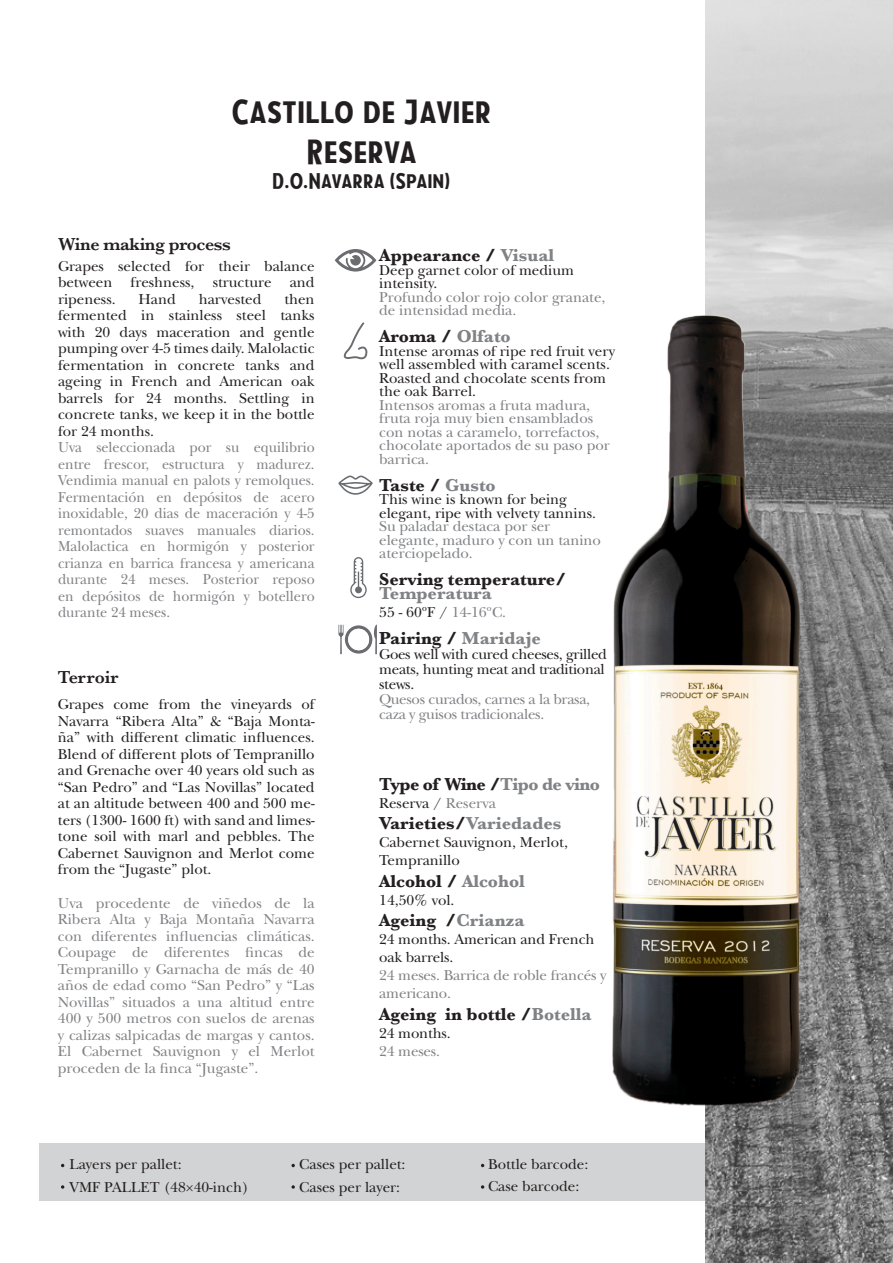
<style>
.page{position:relative;width:893px;height:1263px;background:#fff}
.page>*{position:absolute;margin:0;border:0;box-sizing:border-box;transform-origin:0 0}
.t1{font:33px "Taberna Sans";color:#231f20}
.t2{font:21px "Taberna Sans";color:#231f20}
.t3{font:700 18px/13.5px "Baskerville";color:#231f20}
.t4{font:700 18px "Baskerville";letter-spacing:-.03em;color:#231f20}
.t5{font:600 18px "Baskerville";letter-spacing:-.02em;color:#231f20}
.t6{font:600 18px "Baskerville";color:#231f20}
.t7{font:15px/16.5px "New Baskerville Std";color:#231f20}
.t8{font:15px/16.5px "New Baskerville Std";color:#808285}
.t9{font:15px/16.5px "New Baskerville Std";color:#808285;text-align:justify;scale:.95 1}
.t10{font:15px/15px "New Baskerville Std";letter-spacing:-.02em;color:#231f20}
.t11{font:15px/15px "New Baskerville Std";letter-spacing:-.02em;color:#808285}
.s1{color:#808285}
</style>
<div class="page">
<img style="left:706px;top:0;width:187px;height:1263px">
<div style="left:39px;top:1143px;width:667px;height:58px;background:#d2d3d4"></div>
<svg style="left:291px;top:1164px;width:4px;height:3px"></svg>
<svg style="left:291px;top:1185px;width:4px;height:4px"></svg>
<svg style="left:61px;top:1185px;width:3px;height:4px"></svg>
<svg style="left:481px;top:1185px;width:3px;height:4px"></svg>
<svg style="left:335px;top:249px;width:41px;height:23px"></svg>
<svg style="left:343px;top:322px;width:24px;height:37px"></svg>
<svg style="left:338px;top:476px;width:35px;height:19px"></svg>
<svg style="left:350px;top:557px;width:17px;height:41px"></svg>
<svg style="left:338px;top:625px;width:39px;height:29px"></svg>
<img style="left:612px;top:303px;width:268px;height:811px">
<p class="t1" style="left:231px;top:91px;width:262px">Castillo de Javier</p>
<p class="t1" style="left:306px;top:131px;width:112px">Reserva</p>
<p class="t2" style="left:272px;top:167px;width:180px">D.O.Navarra (Spain)</p>
<p class="t5" style="left:58px;top:232px;width:174px">Wine making process</p>
<p class="t7" style="left:58px;top:258px;width:258px;text-align:justify">Grapes selected for their balance between freshness, structure and ripeness.</p>
<p class="t7" style="left:58px;top:291px;width:258px;text-align:justify;text-indent:226px">then fermented in stainless steel tanks with 20 days maceration and gentle pumping over 4-5 times daily. Malolactic fermentation in concrete tanks and ageing in French and American oak barrels for 24 months. Settling in concrete tanks, we keep it in the bottle for 24 months.</p>
<p class="t9" style="left:58px;top:439px;width:272px">Uva seleccionada por su equilibrio entre frescor, estructura y madurez.<br>Vendimia manual en palots y remolques.<br>Fermentación en depósitos de acero inoxidable, 20 dias de maceración y 4-5 remontados suaves manuales diarios.<br>Malolactica en hormigón y posterior crianza en barrica francesa y americana durante 24 meses. Posterior reposo en depósitos de hormigón y botellero durante 24 meses.</p>
<p class="t7" style="left:139px;top:291px;width:39px">Hand</p>
<p class="t7" style="left:199px;top:291px;width:64px">harvested</p>
<p class="t6" style="left:58px;top:664px;width:62px">Terroir</p>
<p class="t7" style="left:58px;top:696px;width:258px;text-align:justify">Grapes come from the vineyards of Navarra “Ribera Alta” &amp; “Baja Monta&shy;ña” with different climatic influences.<br>Blend of different plots of Tempranillo and Grenache over 40 years old such as “San Pedro” and “Las Novillas” located at an altitude between 400 and 500 me&shy;ters (1300- 1600 ft) with sand and limes&shy;tone soil with marl and pebbles. The Cabernet Sauvignon and Merlot come from the “Jugaste” plot.</p>
<p class="t8" style="left:58px;top:894px;width:258px;text-align:justify">Uva procedente de viñedos de la Ribera Alta y Baja Montaña Navarra con diferentes influencias climáticas.<br>Coupage de diferentes fincas de Tempranillo y Garnacha de más de 40 años de edad como “San Pedro” y “Las Novillas” situados a una altitud entre 400 y 500 metros con suelos de arenas y calizas salpicadas de margas y cantos.<br>El Cabernet Sauvignon y el Merlot proceden de la finca “Jugaste”.</p>
<p class="t3" style="left:379px;top:249px;width:176px">Appearance / <span class="s1">Visual</span></p>
<p class="t7" style="left:379px;top:263px;width:196px;line-height:13.5px">Deep garnet color of medium intensity.</p>
<p class="t8" style="left:379px;top:290px;width:228px;line-height:13.5px">Profundo color rojo color granate, de intensidad media.</p>
<p class="t3" style="left:379px;top:330px;width:133px">Aroma / <span class="s1">Olfato</span></p>
<p class="t7" style="left:379px;top:344px;width:237px;line-height:13.5px">Intense aromas of ripe red fruit very well assembled with caramel scents.<br>Roasted and chocolate scents from the oak Barrel.</p>
<p class="t8" style="left:379px;top:398px;width:232px;line-height:13.5px">Intensos aromas a fruta madura, fruta roja muy bien ensamblados con notas a caramelo, torrefactos, chocolate aportados de su paso por barrica.</p>
<p class="t3" style="left:379px;top:478px;width:118px">Taste / <span class="s1">Gusto</span></p>
<p class="t7" style="left:379px;top:493px;width:218px;line-height:13.5px">This wine is known for being elegant, ripe with velvety tannins.</p>
<p class="t8" style="left:379px;top:520px;width:223px;line-height:13.5px">Su paladar destaca por ser elegante, maduro y con un tanino aterciopelado.</p>
<p class="t3" style="left:379px;top:573px;width:189px">Serving temperature/<br><span class="s1">Temperatura</span></p>
<p class="t7" style="left:379px;top:604px;width:128px">55 - 60ºF / <span class="s1">14-16ºC.</span></p>
<p class="t3" style="left:379px;top:631px;width:163px">Pairing / <span class="s1">Maridaje</span></p>
<p class="t10" style="left:379px;top:646px;width:229px">Goes well with cured cheeses, grilled meats, hunting meat and traditional stews.</p>
<p class="t11" style="left:379px;top:691px;width:212px">Quesos curados, carnes a la brasa, caza y guisos tradicionales.</p>
<p class="t4" style="left:379px;top:771px;width:222px">Type of Wine /<span class="s1">Tipo de vino</span></p>
<p class="t7" style="left:379px;top:794px;width:118px">Reserva / <span class="s1">Reserva</span></p>
<p class="t3" style="left:379px;top:817px;width:184px">Varieties/<span class="s1">Variedades</span></p>
<p class="t7" style="left:379px;top:833px;width:190px;line-height:18px">Cabernet Sauvignon, Merlot,<br>Tempranillo</p>
<p class="t3" style="left:379px;top:874px;width:147px">Alcohol / <span class="s1">Alcohol</span></p>
<p class="t7" style="left:379px;top:892px;width:77px">14,50% vol.</p>
<p class="t3" style="left:379px;top:914px;width:147px">Ageing /<span class="s1">Crianza</span></p>
<p class="t7" style="left:379px;top:931px;width:217px;line-height:18px">24 months. American and French oak barrels.</p>
<p class="t8" style="left:379px;top:967px;width:229px;line-height:18px">24 meses. Barrica de roble francés y americano.</p>
<p class="t3" style="left:379px;top:1007px;width:214px">Ageing in bottle /<span class="s1">Botella</span></p>
<p class="t7" style="left:379px;top:1025px;width:73px">24 months.</p>
<p class="t8" style="left:379px;top:1043px;width:62px">24 meses.</p>
<p class="t7" style="left:69px;top:1156px;width:114px">Layers per pallet:</p>
<p class="t7" style="left:69px;top:1179px;width:181px">VMF PALLET (48×40-inch)</p>
<p class="t7" style="left:299px;top:1156px;width:108px">Cases per pallet:</p>
<p class="t7" style="left:299px;top:1179px;width:102px">Cases per layer:</p>
<p class="t7" style="left:488px;top:1156px;width:102px">Bottle barcode:</p>
<p class="t7" style="left:488px;top:1178px;width:93px">Case barcode:</p>
</div>
